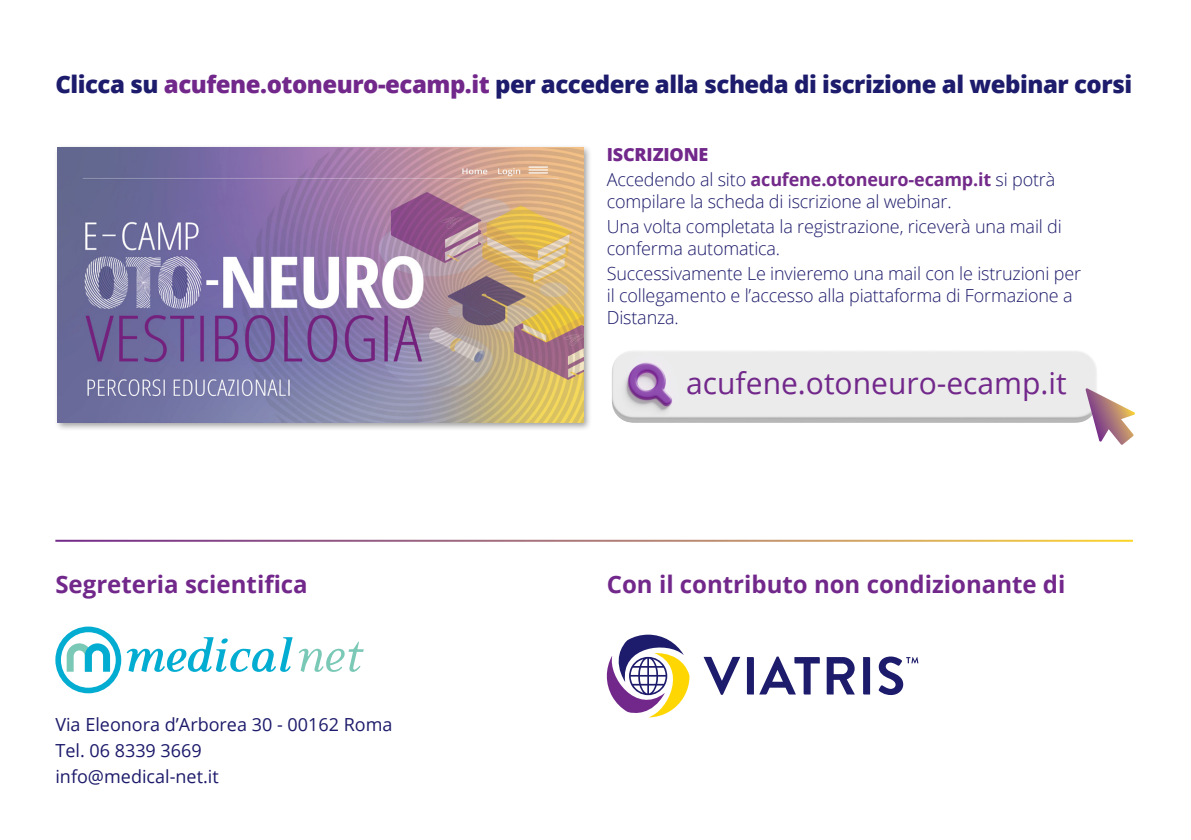
<style>
.page{position:relative;width:1191px;height:840px;background:#fff}
.page>*{position:absolute;margin:0;border:0;box-sizing:border-box;transform-origin:0 0}
.t1{font:30px "Open Sans";color:#72288b}
.t2{font:800 24px "Open Sans";letter-spacing:-.02em;color:#1d1b6b}
.t3{font:700 24px "Open Sans";color:#72288b}
.t4{font:300 18px/22px "Open Sans";letter-spacing:-.01em;color:#1d1b6b}
.t5{font:18px "Open Sans";color:#1d1b6b}
.t6{font:800 18px "Open Sans";letter-spacing:-.01em;color:#72288b}
.s1{color:#72288b}
.s2{font-weight:700;color:#732a8a}
</style>
<div class="page">
<svg style="left:878px;top:656px;width:40px;height:38px"></svg>
<svg style="left:863px;top:657px;width:7px;height:37px"></svg>
<svg style="left:826px;top:657px;width:29px;height:37px"></svg>
<svg style="left:747px;top:656px;width:73px;height:38px"></svg>
<svg style="left:703px;top:656px;width:37px;height:38px"></svg>
<svg style="left:606px;top:634px;width:83px;height:83px"></svg>
<svg style="left:127px;top:637px;width:166px;height:34px"></svg>
<svg style="left:299px;top:641px;width:65px;height:30px"></svg>
<svg style="left:55px;top:626px;width:66px;height:67px"></svg>
<img style="left:612px;top:351px;width:485px;height:72px">
<div style="left:54px;top:144px;width:538px;height:287px;background:#231f20;opacity:.42"></div>
<img style="left:58px;top:147px;width:525px;height:275px">
<svg style="left:1085px;top:388px;width:50px;height:56px"></svg>
<p class="t2" style="left:55px;top:66px;width:1078px">Clicca su <span class="s1">acufene.otoneuro-ecamp.it</span> per accedere alla scheda di iscrizione al webinar corsi</p>
<p class="t6" style="left:607px;top:141px;width:103px">ISCRIZIONE</p>
<p class="t4" style="left:607px;top:168px;width:450px">Accedendo al sito <span class="s2">acufene.otoneuro-ecamp.it</span> si potrà compilare la scheda di iscrizione al webinar.</p>
<p class="t4" style="left:607px;top:215px;width:456px">Una volta completata la registrazione, riceverà una mail di conferma automatica.</p>
<p class="t4" style="left:607px;top:262px;width:476px">Successivamente Le invieremo una mail con le istruzioni per il collegamento e l’accesso alla piattaforma di Formazione a<br>Distanza.</p>
<p class="t1" style="left:686px;top:362px;width:382px">acufene.otoneuro-ecamp.it</p>
<p class="t3" style="left:55px;top:567px;width:254px">Segreteria scientifica</p>
<p class="t3" style="left:607px;top:567px;width:460px">Con il contributo non condizionante di</p>
<p class="t5" style="left:55px;top:711px;width:338px">Via Eleonora d’Arborea 30 - 00162 Roma</p>
<p class="t5" style="left:55px;top:737px;width:148px">Tel. 06 8339 3669</p>
<p class="t5" style="left:55px;top:763px;width:165px">info@medical-net.it</p>
</div>
